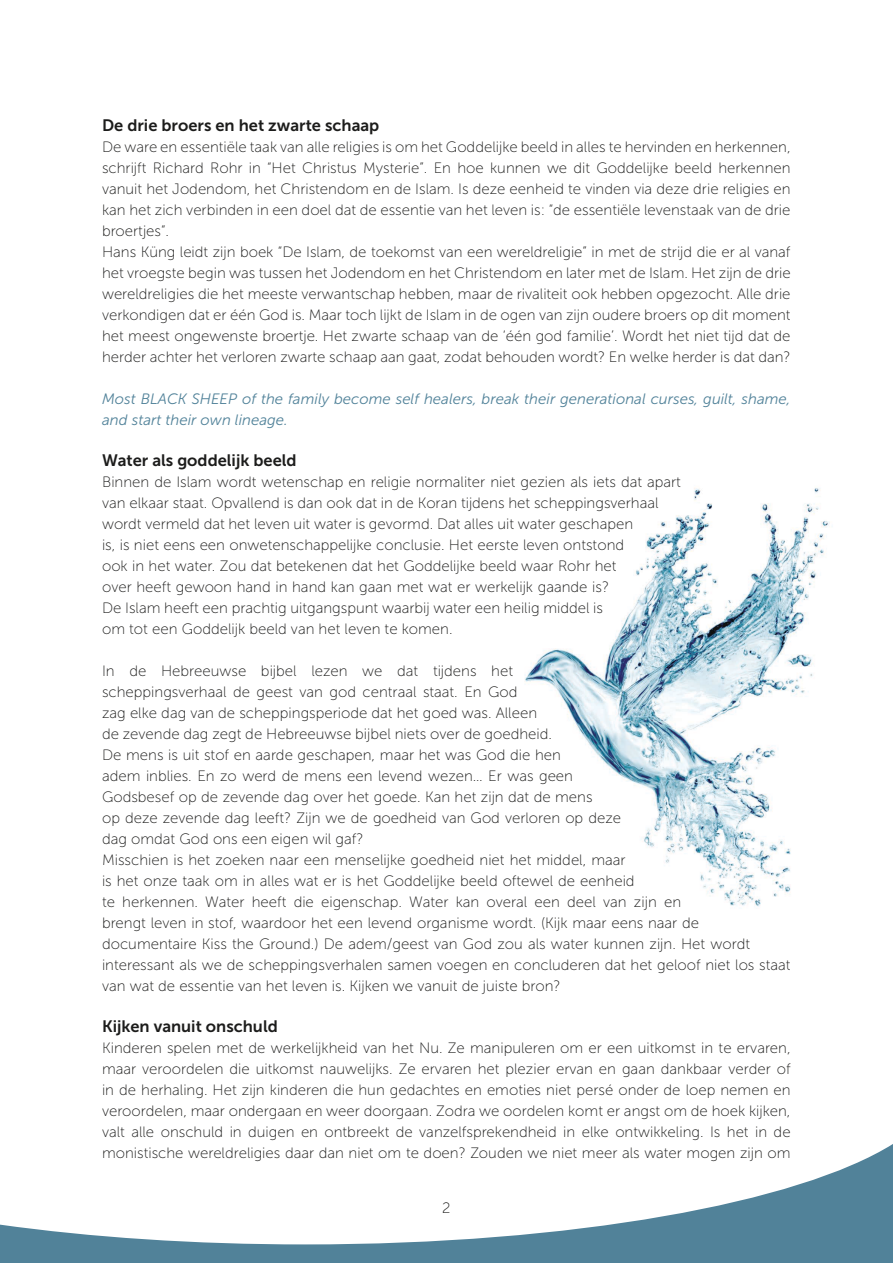
<style>
.page{position:relative;width:893px;height:1263px;background:#fff}
.page>*{position:absolute;margin:0;border:0;box-sizing:border-box;transform-origin:0 0}
.Tussenkop{font:16.5px "Museo Sans 700";color:#1c1c1b}
.Broodtekst{font:15px/21px "Museo Sans 100";color:#1c1c1b;text-align:justify}
.Broodtekst-2{font:italic 15px/21px "Museo Sans 300";color:#518299}
</style>
<div class="page">
<svg style="left:0;top:1144px;width:893px;height:119px"></svg>
<img style="left:525px;top:488px;width:305px;height:419px">
<p class="Tussenkop" style="left:102px;top:117px;width:279px">De drie broers en het zwarte schaap</p>
<p class="Broodtekst" style="left:102px;top:137px;width:690px">De ware en essentiële taak van alle religies is om het Goddelijke beeld in alles te hervinden en herkennen, schrijft Richard Rohr in “Het Christus Mysterie”. En hoe kunnen we dit Goddelijke beeld herkennen vanuit het Jodendom, het Christendom en de Islam. Is deze eenheid te vinden via deze drie religies en kan het zich verbinden in een doel dat de essentie van het leven is: “de essentiële levenstaak van de drie broertjes”.</p>
<p class="Broodtekst" style="left:102px;top:242px;width:690px">Hans Küng leidt zijn boek “De Islam, de toekomst van een wereldreligie” in met de strijd die er al vanaf het vroegste begin was tussen het Jodendom en het Christendom en later met de Islam. Het zijn de drie wereldreligies die het meeste verwantschap hebben, maar de rivaliteit ook hebben opgezocht. Alle drie verkondigen dat er één God is. Maar toch lijkt de Islam in de ogen van zijn oudere broers op dit moment het meest ongewenste broertje. Het zwarte schaap van de ‘één god familie’. Wordt het niet tijd dat de herder achter het verloren zwarte schaap aan gaat, zodat behouden wordt? En welke herder is dat dan?</p>
<p class="Broodtekst-2" style="left:102px;top:389px;width:690px">Most BLACK SHEEP of the family become self healers, break their generational curses, guilt, shame, and start their own lineage.</p>
<p class="Tussenkop" style="left:102px;top:451px;width:196px">Water als goddelijk beeld</p>
<p class="Broodtekst" style="left:102px;top:472px;width:580px;text-align:left">Binnen de Islam wordt wetenschap en religie normaliter niet gezien als iets dat apart van elkaar staat. Opvallend is dan ook dat in de Koran tijdens het scheppingsverhaal wordt vermeld dat het leven uit water is gevormd. Dat alles uit water geschapen<br>is, is niet eens een onwetenschappelijke conclusie. Het eerste leven ontstond<br>ook in het water. Zou dat betekenen dat het Goddelijke beeld waar Rohr het<br>over heeft gewoon hand in hand kan gaan met wat er werkelijk gaande is?<br>De Islam heeft een prachtig uitgangspunt waarbij water een heilig middel is<br>om tot een Goddelijk beeld van het leven te komen.</p>
<p class="Broodtekst" style="left:102px;top:661px;width:521px;text-align:left">In de Hebreeuwse bijbel lezen we dat tijdens het scheppingsverhaal de geest van god centraal staat. En God<br>zag elke dag van de scheppingsperiode dat het goed was. Alleen<br>de zevende dag zegt de Hebreeuwse bijbel niets over de goedheid.<br>De mens is uit stof en aarde geschapen, maar het was God die hen<br>adem inblies. En zo werd de mens een levend wezen… Er was geen Godsbesef op de zevende dag over het goede. Kan het zijn dat de mens<br>op deze zevende dag leeft? Zijn we de goedheid van God verloren op deze dag omdat God ons een eigen wil gaf?</p>
<p class="Broodtekst" style="left:102px;top:850px;width:690px;text-align:left">Misschien is het zoeken naar een menselijke goedheid niet het middel, maar<br>is het onze taak om in alles wat er is het Goddelijke beeld oftewel de eenheid<br>te herkennen. Water heeft die eigenschap. Water kan overal een deel van zijn en<br>brengt leven in stof, waardoor het een levend organisme wordt. (Kijk maar eens naar de documentaire Kiss the Ground.) De adem/geest van God zou als water kunnen zijn. Het wordt interessant als we de scheppingsverhalen samen voegen en concluderen dat het geloof niet los staat van wat de essentie van het leven is. Kijken we vanuit de juiste bron?</p>
<p class="Tussenkop" style="left:102px;top:1017px;width:177px">Kijken vanuit onschuld</p>
<p class="Broodtekst" style="left:102px;top:1038px;width:690px">Kinderen spelen met de werkelijkheid van het Nu. Ze manipuleren om er een uitkomst in te ervaren, maar veroordelen die uitkomst nauwelijks. Ze ervaren het plezier ervan en gaan dankbaar verder of in de herhaling. Het zijn kinderen die hun gedachtes en emoties niet persé onder de loep nemen en veroordelen, maar ondergaan en weer doorgaan. Zodra we oordelen komt er angst om de hoek kijken, valt alle onschuld in duigen en ontbreekt de vanzelfsprekendheid in elke ontwikkeling. Is het in de monistische wereldreligies daar dan niet om te doen? Zouden we niet meer als water mogen zijn om</p>
<p class="Broodtekst" style="left:442px;top:1197px;width:10px">2</p>
</div>
